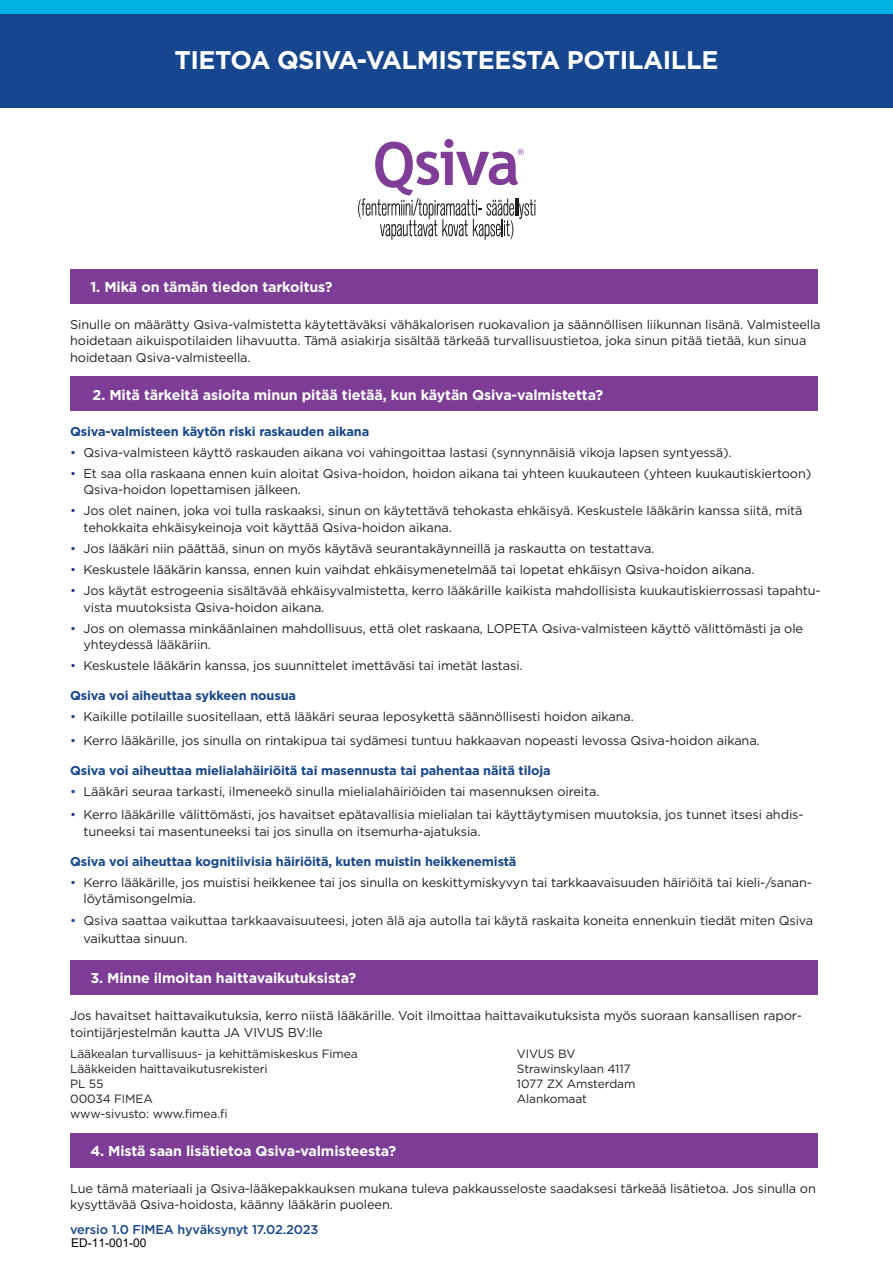
<style>
.page{position:relative;width:893px;height:1263px;background:#fff}
.page>*{position:absolute;margin:0;border:0;box-sizing:border-box;transform-origin:0 0}
.t1{font:700 25.5px "Gotham";letter-spacing:-.02em;color:#fff}
.t2{font:700 14.25px "Gotham";letter-spacing:-.01em;color:#fff}
.t3{font:12.75px/16.5px "Gotham";letter-spacing:-.01em;color:#231f20}
.t4{font:700 12.75px "Gotham";letter-spacing:-.01em;color:#16468d}
.t5{font:12.75px "Gotham Pro";letter-spacing:-.01em;color:#231f20}
.t6{font:500 12.75px "Gotham Pro";letter-spacing:-.01em;color:#16468d}
.t7{font:12px/15px "Gotham";letter-spacing:-.01em;color:#231f20}
.t8{font:12px "Arial";color:#000}
.s1{color:#16468d}
</style>
<div class="page">
<svg style="left:358px;top:139px;width:177px;height:101px"></svg>
<div style="left:0;top:0;width:893px;height:108px;background:#16468d"></div>
<div style="left:0;top:0;width:893px;height:14px;background:#00b3e4"></div>
<div style="left:70px;top:269px;width:747px;height:35px;background:#7d3d97"></div>
<div style="left:70px;top:376px;width:747px;height:35px;background:#7d3d97"></div>
<div style="left:70px;top:1133px;width:747px;height:34px;background:#7d3d97"></div>
<div style="left:70px;top:960px;width:747px;height:35px;background:#7d3d97"></div>
<h1 class="t1" style="left:174px;top:43px;width:546px">TIETOA QSIVA-VALMISTEESTA POTILAILLE</h1>
<p class="t2" style="left:90px;top:278px;width:243px">1. Mikä on tämän tiedon tarkoitus?</p>
<p class="t3" style="left:70px;top:316px;width:752px">Sinulle on määrätty Qsiva-valmistetta käytettäväksi vähäkalorisen ruokavalion ja säännöllisen liikunnan lisänä. Valmisteella hoidetaan aikuispotilaiden lihavuutta. Tämä asiakirja sisältää tärkeää turvallisuustietoa, joka sinun pitää tietää, kun sinua hoidetaan Qsiva-valmisteella.</p>
<p class="t2" style="left:93px;top:385px;width:512px">2. Mitä tärkeitä asioita minun pitää tietää, kun käytän Qsiva-valmistetta?</p>
<p class="t4" style="left:70px;top:423px;width:301px">Qsiva-valmisteen käytön riski raskauden aikana</p>
<p class="t3" style="left:70px;top:444px;width:663px"><span class="s1">•</span> Qsiva-valmisteen käyttö raskauden aikana voi vahingoittaa lastasi (synnynnäisiä vikoja lapsen syntyessä).</p>
<p class="t3" style="left:84px;top:465px;width:729px;text-indent:-13px"><span class="s1">•</span> Et saa olla raskaana ennen kuin aloitat Qsiva-hoidon, hoidon aikana tai yhteen kuukauteen (yhteen kuukautiskiertoon)<br>Qsiva-hoidon lopettamisen jälkeen.</p>
<p class="t3" style="left:84px;top:502px;width:721px;text-indent:-13px"><span class="s1">•</span> Jos olet nainen, joka voi tulla raskaaksi, sinun on käytettävä tehokasta ehkäisyä. Keskustele lääkärin kanssa siitä, mitä tehokkaita ehkäisykeinoja voit käyttää Qsiva-hoidon aikana.</p>
<p class="t3" style="left:70px;top:540px;width:586px"><span class="s1">•</span> Jos lääkäri niin päättää, sinun on myös käytävä seurantakäynneillä ja raskautta on testattava.</p>
<p class="t5" style="left:70px;top:562px;width:686px"><span class="s1">•</span> Keskustele lääkärin kanssa, ennen kuin vaihdat ehkäisymenetelmää tai lopetat ehkäisyn Qsiva-hoidon aikana.</p>
<p class="t3" style="left:84px;top:582px;width:739px;text-indent:-13px"><span class="s1">•</span> Jos käytät estrogeenia sisältävää ehkäisyvalmistetta, kerro lääkärille kaikista mahdollisista kuukautiskierrossasi tapahtu&shy;vista muutoksista Qsiva-hoidon aikana.</p>
<p class="t3" style="left:84px;top:620px;width:721px;text-indent:-13px"><span class="s1">•</span> Jos on olemassa minkäänlainen mahdollisuus, että olet raskaana, LOPETA Qsiva-valmisteen käyttö välittömästi ja ole yhteydessä lääkäriin.</p>
<p class="t3" style="left:70px;top:657px;width:454px"><span class="s1">•</span> Keskustele lääkärin kanssa, jos suunnittelet imettäväsi tai imetät lastasi.</p>
<p class="t4" style="left:70px;top:687px;width:227px">Qsiva voi aiheuttaa sykkeen nousua</p>
<p class="t3" style="left:70px;top:708px;width:565px"><span class="s1">•</span> Kaikille potilaille suositellaan, että lääkäri seuraa leposykettä säännöllisesti hoidon aikana.</p>
<p class="t3" style="left:70px;top:732px;width:691px"><span class="s1">•</span> Kerro lääkärille, jos sinulla on rintakipua tai sydämesi tuntuu hakkaavan nopeasti levossa Qsiva-hoidon aikana.</p>
<p class="t4" style="left:70px;top:762px;width:482px">Qsiva voi aiheuttaa mielialahäiriöitä tai masennusta tai pahentaa näitä tiloja</p>
<p class="t3" style="left:70px;top:783px;width:531px"><span class="s1">•</span> Lääkäri seuraa tarkasti, ilmeneekö sinulla mielialahäiriöiden tai masennuksen oireita.</p>
<p class="t3" style="left:84px;top:806px;width:722px;text-indent:-13px"><span class="s1">•</span> Kerro lääkärille välittömästi, jos havaitset epätavallisia mielialan tai käyttäytymisen muutoksia, jos tunnet itsesi ahdis&shy;tuneeksi tai masentuneeksi tai jos sinulla on itsemurha-ajatuksia.</p>
<p class="t4" style="left:70px;top:852px;width:448px">Qsiva voi aiheuttaa kognitiivisia häiriöitä, kuten muistin heikkenemistä</p>
<p class="t3" style="left:84px;top:873px;width:730px;text-indent:-13px"><span class="s1">•</span> Kerro lääkärille, jos muistisi heikkenee tai jos sinulla on keskittymiskyvyn tai tarkkaavaisuuden häiriöitä tai kieli-/sanan&shy;löytämisongelmia.</p>
<p class="t3" style="left:84px;top:912px;width:731px;line-height:17.5px;text-indent:-13px"><span class="s1">•</span> Qsiva saattaa vaikuttaa tarkkaavaisuuteesi, joten älä aja autolla tai käytä raskaita koneita ennenkuin tiedät miten Qsiva vaikuttaa sinuun.</p>
<p class="t2" style="left:90px;top:969px;width:267px">3. Minne ilmoitan haittavaikutuksista?</p>
<p class="t3" style="left:70px;top:1007px;width:733px">Jos havaitset haittavaikutuksia, kerro niistä lääkärille. Voit ilmoittaa haittavaikutuksista myös suoraan kansallisen rapor&shy;tointijärjestelmän kautta JA VIVUS BV:lle</p>
<p class="t7" style="left:70px;top:1045px;width:289px">Lääkealan turvallisuus- ja kehittämiskeskus Fimea<br>Lääkkeiden haittavaikutusrekisteri<br>PL 55<br>00034 FIMEA<br>www-sivusto: www.fimea.fi</p>
<p class="t7" style="left:517px;top:1045px;width:120px">VIVUS BV<br>Strawinskylaan 4117<br>1077 ZX Amsterdam<br>Alankomaat</p>
<p class="t2" style="left:90px;top:1141px;width:307px">4. Mistä saan lisätietoa Qsiva-valmisteesta?</p>
<p class="t3" style="left:70px;top:1180px;width:747px">Lue tämä materiaali ja Qsiva-lääkepakkauksen mukana tuleva pakkausseloste saadaksesi tärkeää lisätietoa. Jos sinulla on kysyttävää Qsiva-hoidosta, käänny lääkärin puoleen.</p>
<p class="t6" style="left:70px;top:1222px;width:250px">versio 1.0 FIMEA hyväksynyt 17.02.2023</p>
<p class="t8" style="left:71px;top:1235px;width:77px">ED-11-001-00</p>
</div>
